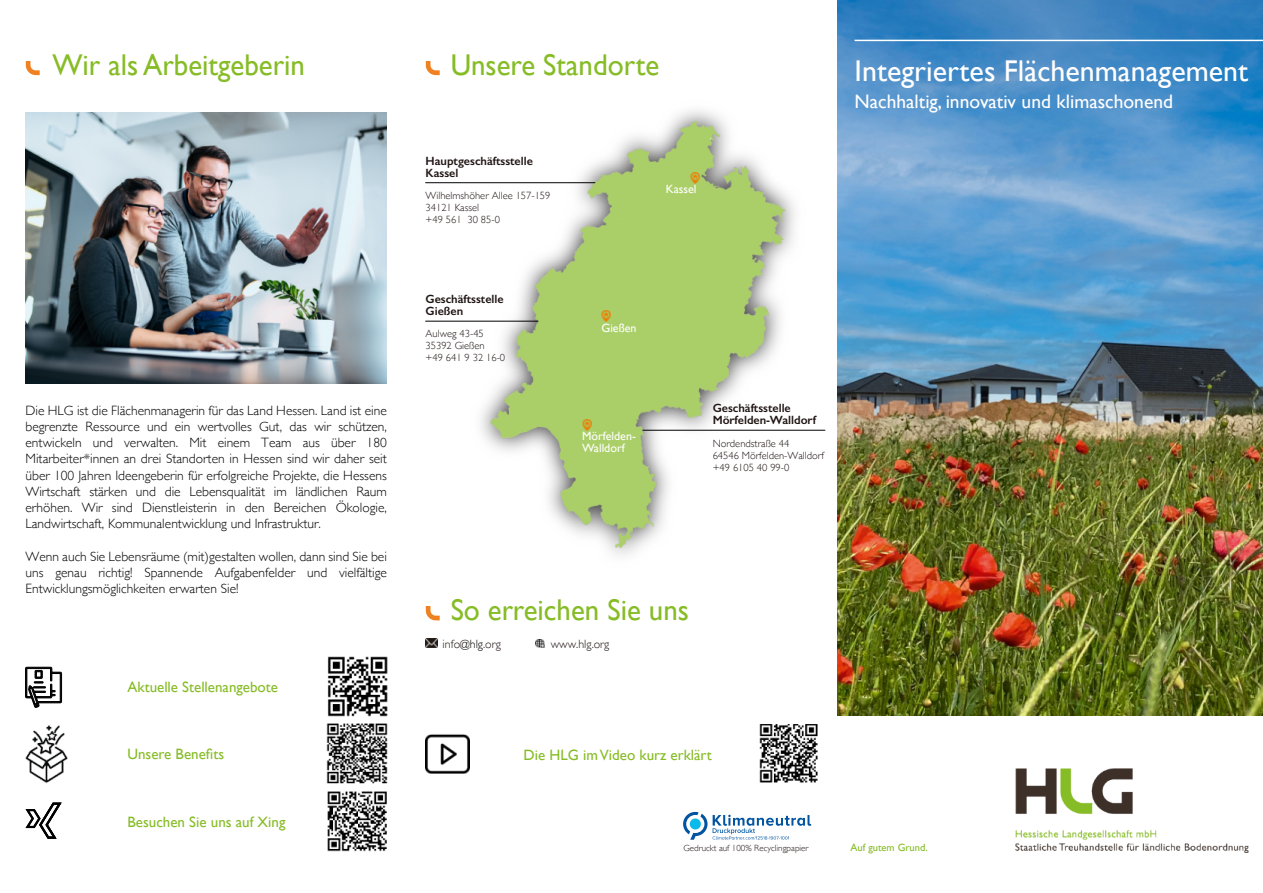
<style>
.page{position:relative;width:1263px;height:893px;background:#fff}
.page>*{position:absolute;margin:0;border:0;box-sizing:border-box;transform-origin:0 0}
.t1{font:30px "Gill Sans";color:#86bc25;scale:.96 1}
.t2{font:30px "Gill Sans";color:#fff}
.t3{font:19.5px "Gill Sans";color:#fff}
.t4{font:15px "Gill Sans";color:#86bc25}
.t5{font:300 13.5px/16.2px "Gill Sans";color:#000;text-align:justify}
.t6{font:600 12px/12px "Gill Sans";color:#1f1513}
.t7{font:12px/12px "Gill Sans";color:#fff}
.t8{font:300 12px "Gill Sans";color:#1f1513}
.t9{font:300 10.5px/12px "Gill Sans";color:#1f1513}
.t10{font:10.5px "Gill Sans";color:#86bc25}
.t11{font:300 9px "Gill Sans";color:#1f1513}
.s1{color:#000}
</style>
<div class="page">
<img style="left:328px;top:792px;width:59px;height:59px">
<svg style="left:26px;top:803px;width:36px;height:36px"></svg>
<img style="left:327px;top:724px;width:60px;height:59px">
<img style="left:25px;top:725px;width:43px;height:59px">
<img style="left:327px;top:656px;width:61px;height:60px">
<svg style="left:25px;top:667px;width:37px;height:41px"></svg>
<img style="left:26px;top:112px;width:361px;height:271px">
<svg style="left:26px;top:61px;width:14px;height:14px"></svg>
<svg style="left:683px;top:812px;width:24px;height:28px"></svg>
<svg style="left:713px;top:815px;width:98px;height:25px"></svg>
<img style="left:759px;top:724px;width:58px;height:59px">
<img style="left:426px;top:734px;width:44px;height:40px">
<svg style="left:426px;top:639px;width:11px;height:8px"></svg>
<svg style="left:536px;top:639px;width:8px;height:9px"></svg>
<img style="left:469px;top:110px;width:336px;height:446px">
<svg style="left:690px;top:172px;width:9px;height:11px"></svg>
<svg style="left:600px;top:310px;width:10px;height:11px"></svg>
<svg style="left:581px;top:419px;width:10px;height:11px"></svg>
<hr style="left:643px;top:430px;width:182px;height:1px;background:#000">
<hr style="left:426px;top:182px;width:169px;height:1px;background:#000">
<hr style="left:426px;top:321px;width:112px;height:1px;background:#000">
<svg style="left:426px;top:61px;width:14px;height:14px"></svg>
<svg style="left:426px;top:606px;width:14px;height:14px"></svg>
<img style="left:1015px;top:768px;width:233px;height:85px">
<img style="left:837px;top:0;width:426px;height:715px">
<hr style="left:854px;top:40px;width:409px;height:1px;background:#fff">
<h1 class="t1" style="left:52px;top:54px;width:265px">Wir als Arbeitgeberin</h1>
<p class="t5" style="left:26px;top:403px;width:363px">Die HLG ist die Flächenmanagerin für das Land Hessen. Land ist eine begrenzte Ressource und ein wertvolles Gut, das wir schützen, entwickeln und verwalten. Mit einem Team aus über 180<br>Mitarbeiter*innen an drei Standorten in Hessen sind wir daher seit über 100 Jahren Ideengeberin für erfolgreiche Projekte, die Hessens Wirtschaft stärken und die Lebensqualität im ländlichen Raum erhöhen. Wir sind Dienstleisterin in den Bereichen Ökologie, Landwirtschaft, Kommunalentwicklung und Infrastruktur.</p>
<p class="t5" style="left:26px;top:549px;width:363px">Wenn auch Sie Lebensräume (mit)gestalten wollen, dann sind Sie bei uns genau richtig! Spannende Aufgabenfelder und vielfältige Entwicklungsmöglichkeiten erwarten Sie!</p>
<p class="t4" style="left:127px;top:682px;width:152px">Aktuelle Stellenangebote</p>
<p class="t4" style="left:127px;top:749px;width:98px">Unsere Benefits</p>
<p class="t4" style="left:127px;top:816px;width:159px">Besuchen Sie uns auf Xing</p>
<h1 class="t1" style="left:451px;top:54px;width:219px">Unsere Standorte</h1>
<p class="t6" style="left:426px;top:156px;width:109px">Hauptgeschäftsstelle<br>Kassel</p>
<p class="t9" style="left:426px;top:191px;width:126px">Wilhelmshöher Allee 157-159<br>34121 Kassel<br>+49 561 30 85-0</p>
<p class="t6" style="left:426px;top:294px;width:80px">Geschäftsstelle<br>Gießen</p>
<p class="t9" style="left:426px;top:329px;width:81px">Aulweg 43-45<br>35392 Gießen<br>+49 641 9 32 16-0</p>
<p class="t7" style="left:666px;top:184px;width:32px">Kassel</p>
<p class="t7" style="left:601px;top:323px;width:37px">Gießen</p>
<p class="t7" style="left:582px;top:432px;width:55px">Mörfelden-<br>Walldorf</p>
<p class="t6" style="left:713px;top:403px;width:105px">Geschäftsstelle<br>Mörfelden-Walldorf</p>
<p class="t9" style="left:713px;top:438px;width:113px">Nordendstraße 44<br>64546 Mörfelden-Walldorf +49 6105 40 99-0</p>
<h1 class="t2" style="left:855px;top:60px;width:395px">Integriertes Flächenmanagement</h1>
<h2 class="t3" style="left:855px;top:95px;width:320px">Nachhaltig, innovativ und klimaschonend</h2>
<h1 class="t1" style="left:451px;top:600px;width:250px">So erreichen Sie uns</h1>
<p class="t8" style="left:443px;top:639px;width:60px">info@<span class="s1">hlg</span>.org</p>
<p class="t8" style="left:551px;top:639px;width:60px">www.hlg.org</p>
<p class="t4" style="left:524px;top:749px;width:190px">Die HLG im Video kurz erklärt</p>
<p class="t11" style="left:683px;top:844px;width:127px">Gedruckt auf 100% Recyclingpapier</p>
<p class="t10" style="left:850px;top:843px;width:79px">Auf gutem Grund.</p>
</div>
